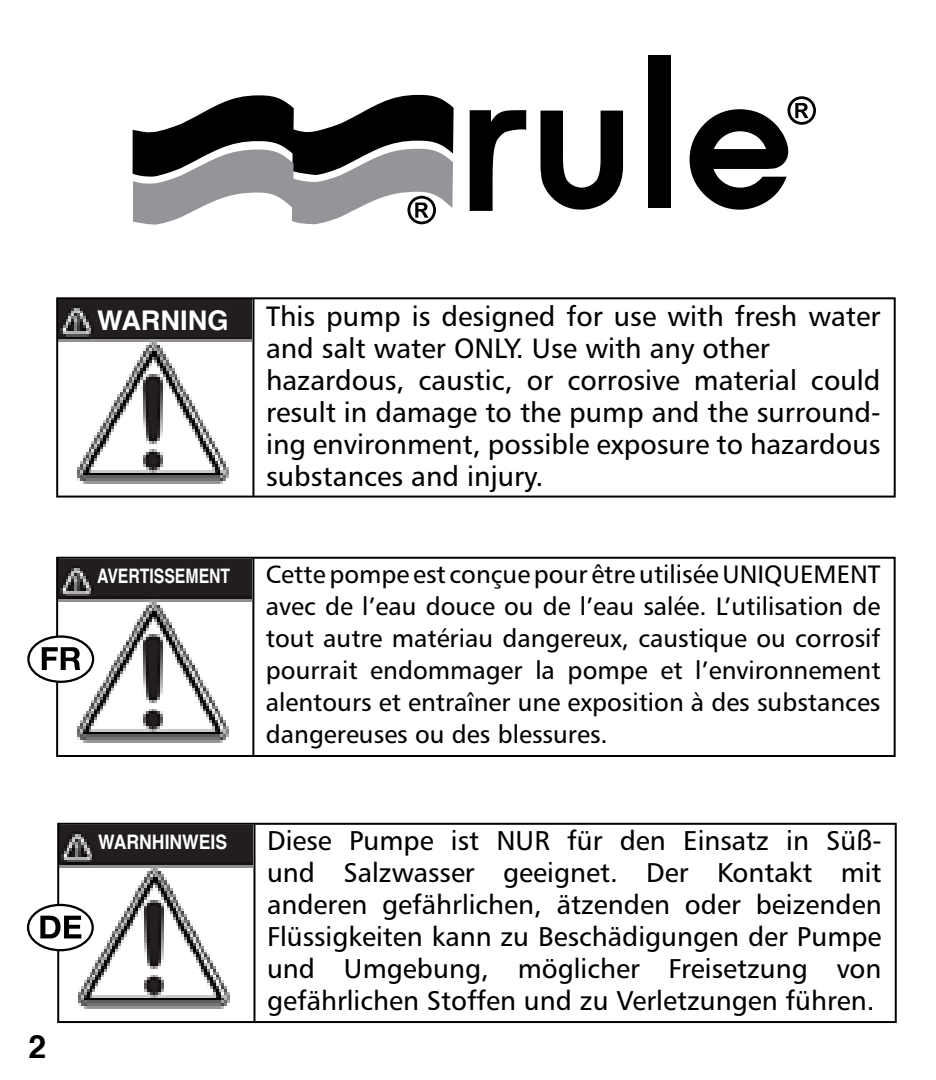
<style>
.page{position:relative;width:936px;height:1080px;background:#fff}
.page>*{position:absolute;margin:0;border:0;box-sizing:border-box;transform-origin:0 0}
.t1{font:28px/32px "Humanist 777 BT Roman B";color:#000}
.t2{font:27.2px/32px "Humanist 777 BT Roman B";color:#000;text-align:justify}
.t3{font:700 27.2px "Helvetica";color:#fff}
.t4{font:25.2px/32px "Humanist 777 BT Roman B";color:#000;text-align:justify}
.t5{font:700 20px "Helvetica";color:#fff;scale:.79 1}
.t6{font:700 20px "Helvetica";color:#fff;scale:.88 1}
</style>
<div class="page">
<img style="left:60px;top:826px;width:193px;height:183px">
<div style="left:57px;top:823px;width:840px;height:200px;border:2px solid #000"></div>
<hr style="left:253px;top:825px;width:2px;height:197px;background:#000">
<img style="left:59px;top:560px;width:193px;height:183px">
<div style="left:56px;top:557px;width:840px;height:200px;border:2px solid #000"></div>
<hr style="left:252px;top:558px;width:2px;height:198px;background:#000">
<svg style="left:541px;top:111px;width:82px;height:99px"></svg>
<div style="left:648px;top:56px;width:22px;height:152px;background:#000"></div>
<svg style="left:470px;top:110px;width:56px;height:101px"></svg>
<svg style="left:690px;top:96px;width:126px;height:114px"></svg>
<svg style="left:133px;top:95px;width:321px;height:130px"></svg>
<svg style="left:28px;top:637px;width:65px;height:45px"></svg>
<div style="left:27px;top:635px;width:67px;height:48px;border:2px solid #000;border-radius:50%"></div>
<svg style="left:42px;top:647px;width:38px;height:23px"></svg>
<svg style="left:28px;top:905px;width:65px;height:45px"></svg>
<div style="left:27px;top:904px;width:67px;height:47px;border:2px solid #000;border-radius:50%"></div>
<svg style="left:40px;top:916px;width:41px;height:22px"></svg>
<img style="left:59px;top:300px;width:193px;height:184px">
<div style="left:56px;top:297px;width:840px;height:201px;border:2px solid #000"></div>
<hr style="left:252px;top:299px;width:2px;height:197px;background:#000">
<p class="t3" style="left:97px;top:295px;width:133px">WARNING</p>
<p class="t1" style="left:266px;top:299px;width:616px">This pump is designed for use with fresh water and salt water ONLY. Use with any other hazardous, caustic, or corrosive material could result in damage to the pump and the surround&shy;ing environment, possible exposure to hazardous substances and injury.</p>
<p class="t5" style="left:97px;top:558px;width:170px">AVERTISSEMENT</p>
<p class="t4" style="left:266px;top:558px;width:616px">Cette pompe est conçue pour être utilisée UNIQUEMENT avec de l’eau douce ou de l’eau salée. L’utilisation de tout autre matériau dangereux, caustique ou corrosif pourrait endommager la pompe et l’environnement alentours et entraîner une exposition à des substances dangereuses ou des blessures.</p>
<p class="t6" style="left:98px;top:824px;width:148px">WARNHINWEIS</p>
<p class="t2" style="left:267px;top:824px;width:616px">Diese Pumpe ist NUR für den Einsatz in Süß&shy;und Salzwasser geeignet. Der Kontakt mit anderen gefährlichen, ätzenden oder beizenden Flüssigkeiten kann zu Beschädigungen der Pumpe und Umgebung, möglicher Freisetzung von gefährlichen Stoffen und zu Verletzungen führen.</p>
</div>
